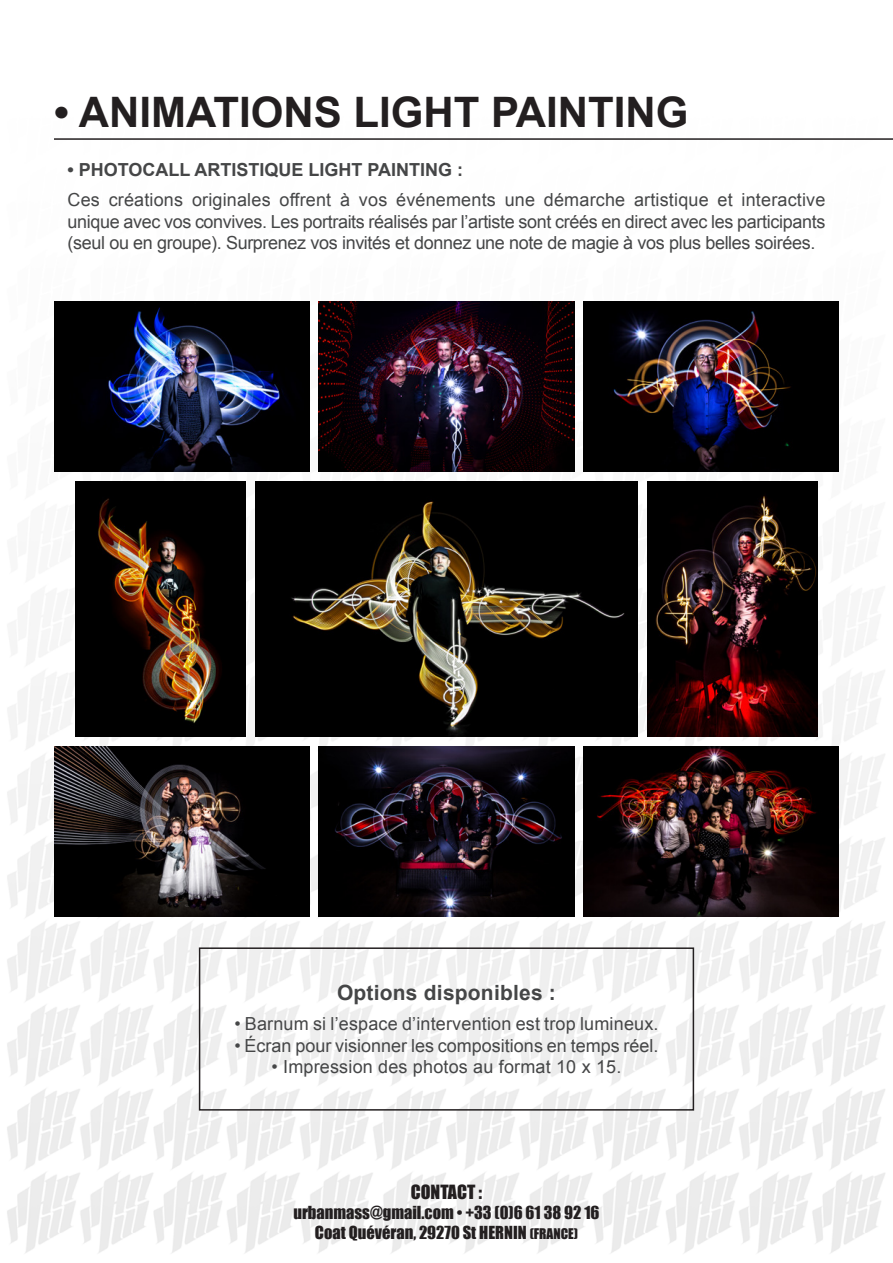
<style>
.page{position:relative;width:893px;height:1263px;background:#fff}
.page>*{position:absolute;margin:0;border:0;box-sizing:border-box;transform-origin:0 0}
.t1{font:700 42px "Arial";color:#231f20}
.t2{font:700 21px "Arial";letter-spacing:.01em;color:#454647}
.t3{font:18px/21.6px "Arial";color:#454647;text-align:justify}
.t4{font:700 18px "Arial";color:#454647}
.t5{font:18px "Impact";color:#231f20}
.t6{font:16.5px "Impact";color:#231f20}
.s1{font-size:13.5px}
</style>
<div class="page">
<img style="left:7px;top:301px;width:878px;height:952px">
<div style="left:199px;top:947px;width:495px;height:163px;border:2px solid #231f20"></div>
<hr style="left:54px;top:138px;width:839px;height:2px;background:#231f20">
<img style="left:54px;top:301px;width:255px;height:170px">
<img style="left:75px;top:481px;width:170px;height:255px">
<img style="left:648px;top:481px;width:170px;height:255px">
<img style="left:54px;top:746px;width:255px;height:171px">
<img style="left:319px;top:301px;width:255px;height:170px">
<img style="left:255px;top:481px;width:383px;height:255px">
<img style="left:319px;top:746px;width:255px;height:171px">
<img style="left:584px;top:301px;width:255px;height:170px">
<img style="left:584px;top:746px;width:255px;height:171px">
<p class="t1" style="left:54px;top:85px;width:636px">• ANIMATIONS LIGHT PAINTING</p>
<p class="t4" style="left:68px;top:158px;width:397px">• PHOTOCALL ARTISTIQUE LIGHT PAINTING :</p>
<p class="t3" style="left:68px;top:189px;width:759px">Ces créations originales offrent à vos événements une démarche artistique et interactive unique avec vos convives. Les portraits réalisés par l’artiste sont créés en direct avec les participants (seul ou en groupe). Surprenez vos invités et donnez une note de magie à vos plus belles soirées.</p>
<p class="t2" style="left:337px;top:979px;width:220px">Options disponibles :</p>
<p class="t3" style="left:234px;top:1013px;width:426px">• Barnum si l’espace d’intervention est trop lumineux.</p>
<p class="t3" style="left:234px;top:1035px;width:426px">• Écran pour visionner les compositions en temps réel.</p>
<p class="t3" style="left:272px;top:1056px;width:351px">• Impression des photos au format 10 x 15.</p>
<p class="t5" style="left:411px;top:1178px;width:73px">CONTACT :</p>
<p class="t6" style="left:293px;top:1199px;width:308px">urbanmass@gmail.com • +33 (0)6 61 38 92 16</p>
<p class="t6" style="left:315px;top:1219px;width:265px">Coat Quévéran, 29270 St HERNIN <span class="s1">(FRANCE)</span></p>
</div>
